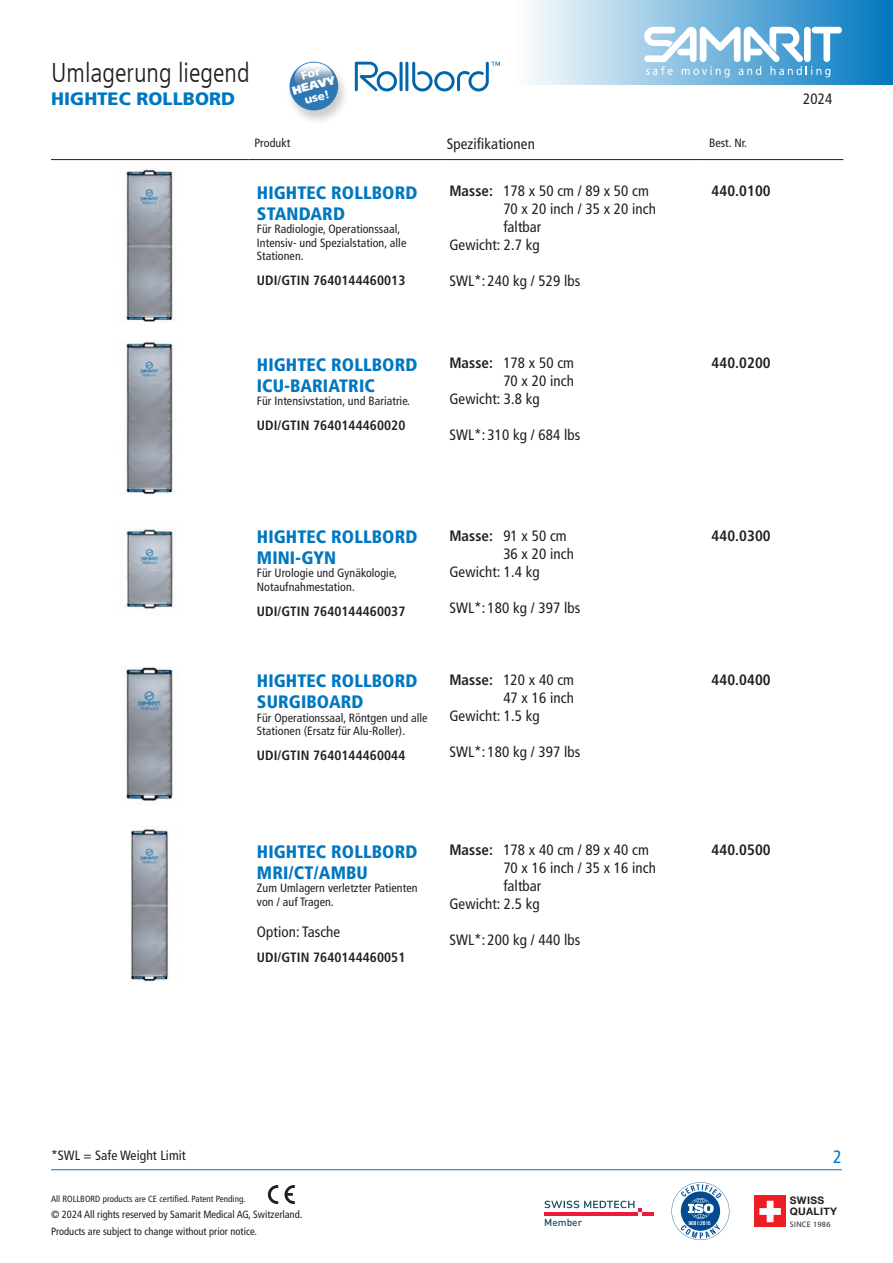
<style>
.page{position:relative;width:893px;height:1263px;background:#fff}
.page>*{position:absolute;margin:0;border:0;box-sizing:border-box;transform-origin:0 0}
.t1{font:300 condensed 27px "Frutiger LT Com";color:#231f20}
.t2{font:900 condensed 18px/21px "Frutiger LT Com";letter-spacing:.005em;color:#0077c0}
.t3{font:900 18px "Frutiger LT Com";letter-spacing:.005em;color:#0077c0}
.t4{font:condensed 18px "Frutiger LT Com";color:#0077c0}
.t5{font:condensed 15px "Frutiger LT Com";letter-spacing:.005em;color:#231f20}
.t6{font:700 condensed 15px "Frutiger LT Com";letter-spacing:.005em;color:#231f20}
.t7{font:700 condensed 13.5px "Frutiger LT Com";letter-spacing:.005em;color:#231f20}
.t8{font:condensed 13.5px "Frutiger LT Com";letter-spacing:.005em;color:#231f20}
.t9{font:condensed 12px/13.5px "Frutiger LT Com";letter-spacing:.005em;color:#231f20}
.t10{font:900 11.55px "Frutiger LT Com";color:#fff}
.t11{font:900 11.55px "Frutiger LT Com";color:#fff}
.t12{font:condensed 10.5px/16.5px "Frutiger LT Com";color:#231f20}
.t13{font:700 10.35px/11.1px "Helvetica Neue";letter-spacing:.03em;color:#231f20}
.t14{font:500 10.2px "DIN Pro";color:#1f515f}
.t15{font:condensed 9px "Frutiger LT Com";letter-spacing:.005em;color:#231f20}
.t16{font:7.95px "Myriad Pro";letter-spacing:.04em;color:#231f20}
.s1{font-weight:700}
</style>
<div class="page">
<hr style="left:51px;top:1169px;width:791px;height:1px;background:#0077c0">
<div style="left:517px;top:0;width:376px;height:85px;background:linear-gradient(to right,#fdfdfe,#0278c0)"></div>
<svg style="left:644px;top:27px;width:198px;height:50px"></svg>
<div style="left:754px;top:1196px;width:32px;height:31px;background:#ee1d23"></div>
<svg style="left:759px;top:1201px;width:22px;height:21px"></svg>
<svg style="left:544px;top:1200px;width:110px;height:15px"></svg>
<svg style="left:671px;top:1182px;width:58px;height:58px"></svg>
<svg style="left:268px;top:1185px;width:10px;height:19px"></svg>
<svg style="left:284px;top:1185px;width:11px;height:19px"></svg>
<hr style="left:405px;top:62px;width:3px;height:29px;background:#0165aa">
<hr style="left:400px;top:62px;width:3px;height:29px;background:#0165aa;border-radius:2px">
<svg style="left:355px;top:62px;width:42px;height:29px"></svg>
<svg style="left:412px;top:62px;width:88px;height:29px"></svg>
<div style="left:286px;top:62px;width:64px;height:64px;background:#231f20;opacity:.23"></div>
<div style="left:290px;top:62px;width:48px;height:48px;background:#2c78b7;border-radius:50%"></div>
<svg style="left:295px;top:63px;width:38px;height:30px"></svg>
<hr style="left:51px;top:159px;width:197px;height:1px;background:#231f20">
<hr style="left:248px;top:159px;width:193px;height:1px;background:#231f20">
<hr style="left:441px;top:159px;width:262px;height:1px;background:#231f20">
<hr style="left:703px;top:159px;width:140px;height:1px;background:#231f20">
<img style="left:126px;top:168px;width:49px;height:154px">
<img style="left:126px;top:340px;width:49px;height:155px">
<img style="left:125px;top:528px;width:51px;height:81px">
<img style="left:125px;top:667px;width:48px;height:134px">
<img style="left:130px;top:828px;width:40px;height:154px">
<svg style="left:301px;top:69px;width:20px;height:11px"></svg>
<h1 class="t1" style="left:51px;top:57px;width:200px">Umlagerung liegend</h1>
<p class="t3" style="left:51px;top:88px;width:186px">HIGHTEC ROLLBORD</p>
<p class="t10" style="left:291px;top:84px;width:46px;rotate:-15deg">HEAVY</p>
<p class="t11" style="left:303px;top:94px;width:27px;rotate:-15deg">use!</p>
<p class="t9" style="left:254px;top:136px;width:37px">Produkt</p>
<p class="t5" style="left:447px;top:135px;width:90px">Spezifikationen</p>
<p class="t9" style="left:709px;top:136px;width:40px">Best. Nr.</p>
<p class="t2" style="left:257px;top:182px;width:162px">HIGHTEC ROLLBORD<br>STANDARD</p>
<p class="t9" style="left:257px;top:222px;width:151px">Für Radiologie, Operationssaal,<br>Intensiv- und Spezialstation, alle<br>Stationen.</p>
<p class="t7" style="left:257px;top:272px;width:150px">UDI/GTIN 7640144460013</p>
<p class="t5" style="left:449px;top:182px;width:201px"><span class="s1">Masse:</span> 178 x 50 cm / 89 x 50 cm</p>
<p class="t5" style="left:503px;top:200px;width:154px">70 x 20 inch / 35 x 20 inch</p>
<p class="t5" style="left:503px;top:218px;width:40px">faltbar</p>
<p class="t5" style="left:449px;top:236px;width:92px">Gewicht: 2.7 kg</p>
<p class="t5" style="left:449px;top:272px;width:133px">SWL*: 240 kg / 529 lbs</p>
<p class="t6" style="left:711px;top:182px;width:61px">440.0100</p>
<p class="t2" style="left:257px;top:354px;width:162px">HIGHTEC ROLLBORD<br>ICU-BARIATRIC</p>
<p class="t9" style="left:257px;top:394px;width:155px">Für Intensivstation, und Bariatrie.</p>
<p class="t7" style="left:257px;top:417px;width:150px">UDI/GTIN 7640144460020</p>
<p class="t5" style="left:449px;top:354px;width:126px"><span class="s1">Masse:</span> 178 x 50 cm</p>
<p class="t5" style="left:503px;top:372px;width:72px">70 x 20 inch</p>
<p class="t5" style="left:449px;top:390px;width:92px">Gewicht: 3.8 kg</p>
<p class="t5" style="left:449px;top:426px;width:133px">SWL*: 310 kg / 684 lbs</p>
<p class="t6" style="left:711px;top:354px;width:61px">440.0200</p>
<p class="t5" style="left:803px;top:90px;width:31px">2024</p>
<p class="t2" style="left:257px;top:526px;width:162px">HIGHTEC ROLLBORD<br>MINI-GYN</p>
<p class="t9" style="left:257px;top:566px;width:141px">Für Urologie und Gynäkologie,<br>Notaufnahmestation.</p>
<p class="t7" style="left:257px;top:603px;width:150px">UDI/GTIN 7640144460037</p>
<p class="t5" style="left:449px;top:527px;width:119px"><span class="s1">Masse:</span> 91 x 50 cm</p>
<p class="t5" style="left:503px;top:545px;width:72px">36 x 20 inch</p>
<p class="t5" style="left:449px;top:563px;width:92px">Gewicht: 1.4 kg</p>
<p class="t5" style="left:449px;top:599px;width:133px">SWL*: 180 kg / 397 lbs</p>
<p class="t2" style="left:257px;top:671px;width:162px">HIGHTEC ROLLBORD<br>SURGIBOARD</p>
<p class="t9" style="left:257px;top:711px;width:172px">Für Operationssaal, Röntgen und alle<br>Stationen (Ersatz für Alu-Roller).</p>
<p class="t7" style="left:257px;top:747px;width:150px">UDI/GTIN 7640144460044</p>
<p class="t5" style="left:449px;top:671px;width:126px"><span class="s1">Masse:</span> 120 x 40 cm</p>
<p class="t5" style="left:503px;top:689px;width:72px">47 x 16 inch</p>
<p class="t5" style="left:449px;top:707px;width:92px">Gewicht: 1.5 kg</p>
<p class="t5" style="left:449px;top:743px;width:133px">SWL*: 180 kg / 397 lbs</p>
<p class="t2" style="left:257px;top:841px;width:162px">HIGHTEC ROLLBORD<br>MRI/CT/AMBU</p>
<p class="t9" style="left:257px;top:881px;width:162px">Zum Umlagern verletzter Patienten von / auf Tragen.</p>
<p class="t5" style="left:257px;top:923px;width:85px">Option: Tasche</p>
<p class="t7" style="left:257px;top:949px;width:150px">UDI/GTIN 7640144460051</p>
<p class="t5" style="left:449px;top:841px;width:201px"><span class="s1">Masse:</span> 178 x 40 cm / 89 x 40 cm</p>
<p class="t5" style="left:503px;top:859px;width:154px">70 x 16 inch / 35 x 16 inch</p>
<p class="t5" style="left:503px;top:877px;width:40px">faltbar</p>
<p class="t5" style="left:449px;top:895px;width:92px">Gewicht: 2.5 kg</p>
<p class="t5" style="left:449px;top:931px;width:133px">SWL*: 200 kg / 440 lbs</p>
<p class="t6" style="left:711px;top:526px;width:61px">440.0300</p>
<p class="t6" style="left:711px;top:671px;width:61px">440.0400</p>
<p class="t6" style="left:711px;top:841px;width:61px">440.0500</p>
<p class="t8" style="left:51px;top:1147px;width:136px">*SWL = Safe Weight Limit</p>
<p class="t4" style="left:833px;top:1147px;width:10px">2</p>
<p class="t15" style="left:51px;top:1193px;width:196px">All ROLLBORD products are CE certified. Patent Pending.</p>
<p class="t12" style="left:51px;top:1206px;width:253px">© 2024 All rights reserved by Samarit Medical AG, Switzerland.<br>Products are subject to change without prior notice.</p>
<p class="t13" style="left:790px;top:1195px;width:49px">SWISS<br>QUALITY</p>
<p class="t14" style="left:544px;top:1214px;width:40px">Member</p>
<p class="t16" style="left:790px;top:1219px;width:42px">SINCE 1986</p>
</div>
